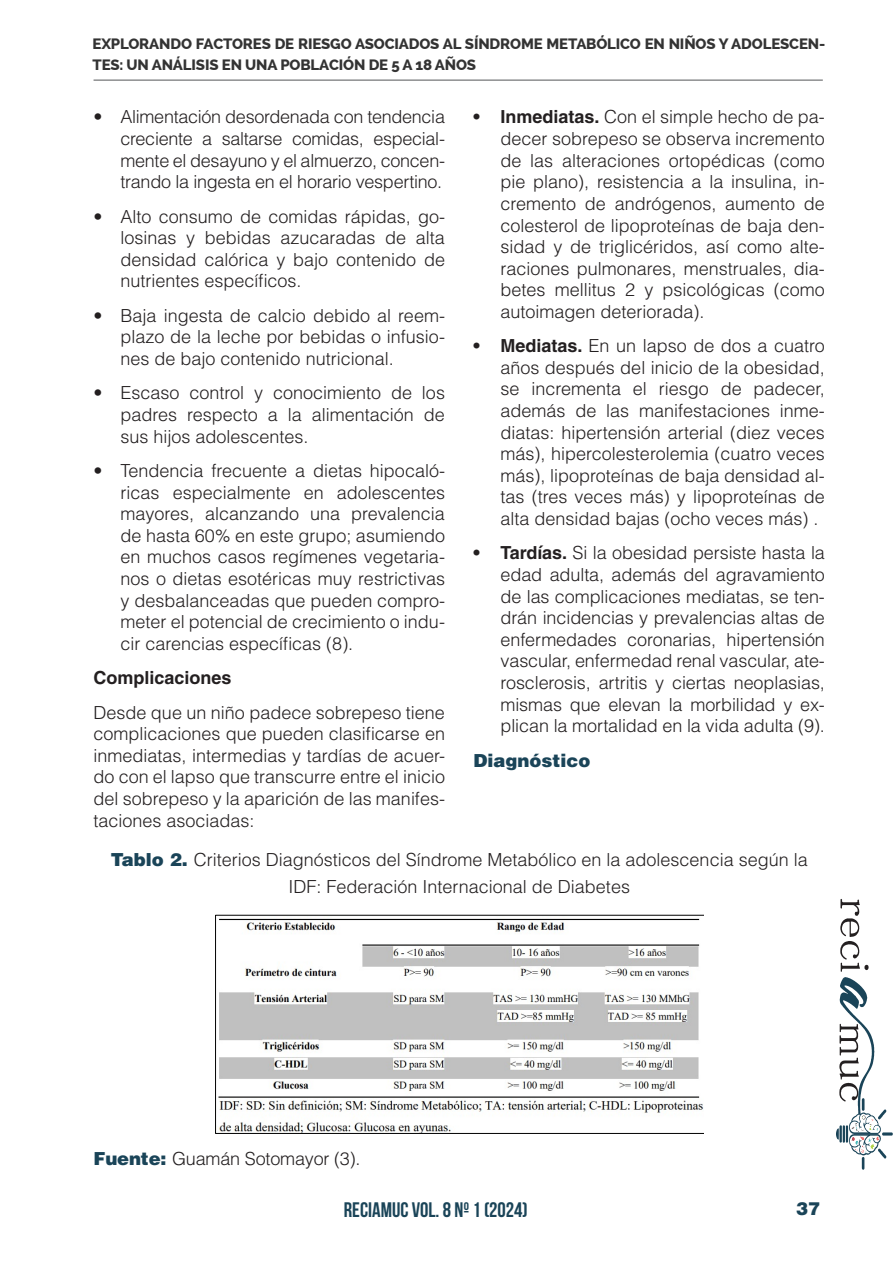
<style>
.page{position:relative;width:893px;height:1263px;background:#fff}
.page>*{position:absolute;margin:0;border:0;box-sizing:border-box;transform-origin:0 0}
.t1{font:700 21px "Bebas Neue";color:#1a4458}
.t2{font:300 18px/21.6px "Helvetica LT Std";color:#231f20;text-align:justify}
.t3{font:700 18px "Helvetica LT Std";color:#231f20}
.t4{font:900 18px "Helvetica LT Std";color:#1a4458}
.t5{font:800 15px/21px "Raleway";letter-spacing:-.01em;color:#333}
.s1{font-weight:700}
.s2{font-weight:900;color:#1a4458}
</style>
<div class="page">
<hr style="left:94px;top:80px;width:729px;height:1px;background:#545557">
<svg style="left:836px;top:899px;width:57px;height:271px"></svg>
<svg style="left:215px;top:915px;width:488px;height:219px"></svg>
<p class="t5" style="left:92px;top:33px;width:734px">EXPLORANDO FACTORES DE RIESGO ASOCIADOS AL SÍNDROME METABÓLICO EN NIÑOS Y ADOLESCEN-<br>TES: UN ANÁLISIS EN UNA POBLACIÓN DE 5 A 18 AÑOS</p>
<p class="t2" style="left:121px;top:106px;width:326px;text-indent:-27px">• Alimentación desordenada con tendencia creciente a saltarse comidas, especial&shy;mente el desayuno y el almuerzo, concen&shy;trando la ingesta en el horario vespertino.</p>
<p class="t2" style="left:121px;top:205px;width:326px;text-indent:-27px">• Alto consumo de comidas rápidas, go&shy;losinas y bebidas azucaradas de alta densidad calórica y bajo contenido de nutrientes específicos.</p>
<p class="t2" style="left:121px;top:304px;width:326px;text-indent:-27px">• Baja ingesta de calcio debido al reem&shy;plazo de la leche por bebidas o infusio&shy;nes de bajo contenido nutricional.</p>
<p class="t2" style="left:121px;top:382px;width:326px;text-indent:-27px">• Escaso control y conocimiento de los padres respecto a la alimentación de sus hijos adolescentes.</p>
<p class="t2" style="left:121px;top:460px;width:326px;text-indent:-27px">• Tendencia frecuente a dietas hipocaló&shy;ricas especialmente en adolescentes mayores, alcanzando una prevalencia de hasta 60% en este grupo; asumiendo en muchos casos regímenes vegetaria&shy;nos o dietas esotéricas muy restrictivas y desbalanceadas que pueden compro&shy;meter el potencial de crecimiento o indu&shy;cir carencias específicas (8).</p>
<p class="t3" style="left:94px;top:667px;width:140px">Complicaciones</p>
<p class="t2" style="left:94px;top:701px;width:353px">Desde que un niño padece sobrepeso tiene complicaciones que pueden clasificarse en inmediatas, intermedias y tardías de acuer&shy;do con el lapso que transcurre entre el inicio del sobrepeso y la aparición de las manifes&shy;taciones asociadas:</p>
<p class="t2" style="left:500px;top:106px;width:326px;text-indent:-27px"><span class="s1">• Inmediatas.</span> Con el simple hecho de pa&shy;decer sobrepeso se observa incremento de las alteraciones ortopédicas (como pie plano), resistencia a la insulina, in&shy;cremento de andrógenos, aumento de colesterol de lipoproteínas de baja den&shy;sidad y de triglicéridos, así como alte&shy;raciones pulmonares, menstruales, dia&shy;betes mellitus 2 y psicológicas (como autoimagen deteriorada).</p>
<p class="t2" style="left:500px;top:335px;width:326px;text-indent:-27px"><span class="s1">• Mediatas.</span> En un lapso de dos a cuatro años después del inicio de la obesidad, se incrementa el riesgo de padecer, además de las manifestaciones inme&shy;diatas: hipertensión arterial (diez veces más), hipercolesterolemia (cuatro veces más), lipoproteínas de baja densidad al&shy;tas (tres veces más) y lipoproteínas de alta densidad bajas (ocho veces más) .</p>
<p class="t2" style="left:500px;top:542px;width:326px;text-indent:-27px"><span class="s1">• Tardías.</span> Si la obesidad persiste hasta la edad adulta, además del agravamiento de las complicaciones mediatas, se ten&shy;drán incidencias y prevalencias altas de enfermedades coronarias, hipertensión vascular, enfermedad renal vascular, ate&shy;rosclerosis, artritis y ciertas neoplasias, mismas que elevan la morbilidad y ex&shy;plican la mortalidad en la vida adulta (9).</p>
<p class="t4" style="left:473px;top:748px;width:119px">Diagnóstico</p>
<p class="t2" style="left:111px;top:846px;width:698px;line-height:27px;text-align:center"><span class="s2">Tablo 2.</span> Criterios Diagnósticos del Síndrome Metabólico en la adolescencia según la<br>IDF: Federación Internacional de Diabetes</p>
<p class="t2" style="left:94px;top:1147px;width:269px"><span class="s2">Fuente:</span> Guamán Sotomayor (3).</p>
<p class="t1" style="left:344px;top:1198px;width:185px">RECIAMUC VOL. 8 Nº 1 (2024)</p>
<p class="t4" style="left:796px;top:1197px;width:26px">37</p>
</div>
